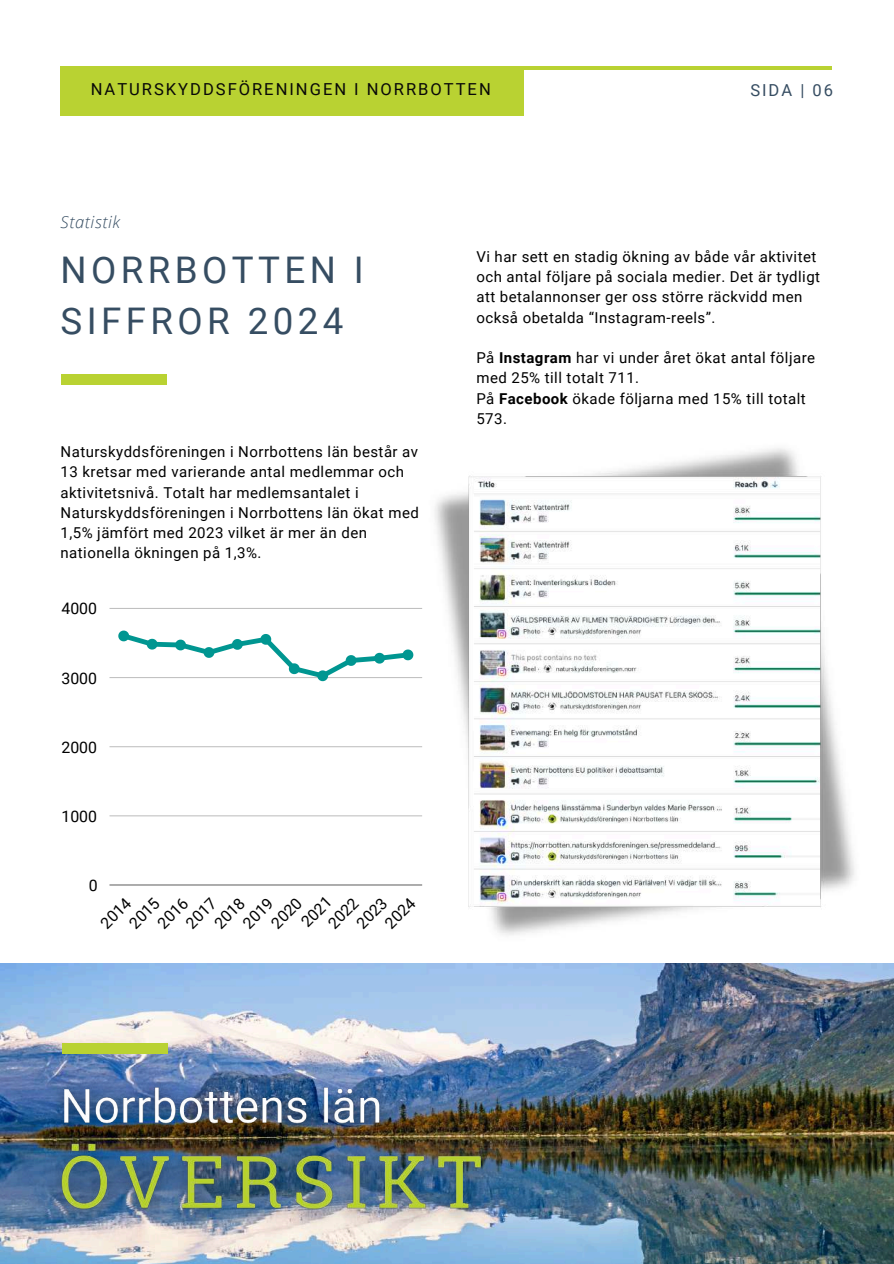
<style>
.page{position:relative;width:894px;height:1264px;background:#fff}
.page>*{position:absolute;margin:0;border:0;box-sizing:border-box;transform-origin:0 0}
.t1{font:36.75px/50.7px "Roboto";letter-spacing:.12em;color:#364d62}
.t2{font:16.5px "Roboto";letter-spacing:.12em;color:#080808}
.t3{font:italic 300 16.5px "Open Sans";letter-spacing:.04em;color:#364d62}
.t4{font:16.5px "Roboto";letter-spacing:.12em;color:#364d62}
.t5{font:15.9px "Roboto";color:#000}
.t6{font:15px/20.2px "Roboto";letter-spacing:.03em;color:#000}
.s1{font-weight:700}
</style>
<div class="page">
<img style="left:0;top:963px;width:893px;height:300px">
<div style="left:62px;top:1043px;width:106px;height:10px;background:#b9d232"></div>
<hr style="left:109px;top:884px;width:313px;height:1px;background:#ababab">
<hr style="left:109px;top:815px;width:313px;height:1px;background:#d3d3d3">
<hr style="left:109px;top:746px;width:313px;height:1px;background:#cbcbcb">
<hr style="left:109px;top:677px;width:313px;height:1px;background:#c2c2c2">
<hr style="left:109px;top:608px;width:313px;height:1px;background:#c0c0c0">
<svg style="left:118px;top:630px;width:295px;height:52px"></svg>
<div style="left:61px;top:374px;width:105px;height:10px;background:#b9d232"></div>
<img style="left:422px;top:448px;width:433px;height:487px">
<img style="left:44px;top:1067px;width:356px;height:46px">
<img style="left:30px;top:1113px;width:484px;height:130px">
<hr style="left:61px;top:66px;width:770px;height:4px;background:#b9d232">
<div style="left:61px;top:66px;width:463px;height:50px;background:#b9d232"></div>
<p class="t2" style="left:91px;top:80px;width:401px">NATURSKYDDSFÖRENINGEN I NORRBOTTEN</p>
<p class="t4" style="left:750px;top:81px;width:84px">SIDA | 06</p>
<p class="t3" style="left:61px;top:210px;width:61px">Statistik</p>
<h1 class="t1" style="left:61px;top:245px;width:304px">NORRBOTTEN I<br>SIFFROR 2024</h1>
<p class="t6" style="left:61px;top:442px;width:359px">Naturskyddsföreningen i Norrbottens län består av 13 kretsar med varierande antal medlemmar och aktivitetsnivå. Totalt har medlemsantalet i Naturskyddsföreningen i Norrbottens län ökat med 1,5% jämfört med 2023 vilket är mer än den nationella ökningen på 1,3%.</p>
<p class="t5" style="left:61px;top:599px;width:37px">4000</p>
<p class="t5" style="left:61px;top:668px;width:37px">3000</p>
<p class="t5" style="left:61px;top:738px;width:37px">2000</p>
<p class="t5" style="left:61px;top:807px;width:37px">1000</p>
<p class="t5" style="left:89px;top:876px;width:10px">0</p>
<p class="t5" style="left:97px;top:919px;width:37px;rotate:-45deg">2014</p>
<p class="t5" style="left:381px;top:919px;width:37px;rotate:-45deg">2024</p>
<p class="t5" style="left:324px;top:919px;width:37px;rotate:-45deg">2022</p>
<p class="t5" style="left:125px;top:919px;width:37px;rotate:-45deg">2015</p>
<p class="t5" style="left:182px;top:919px;width:37px;rotate:-45deg">2017</p>
<p class="t5" style="left:210px;top:919px;width:37px;rotate:-45deg">2018</p>
<p class="t5" style="left:267px;top:919px;width:37px;rotate:-45deg">2020</p>
<p class="t5" style="left:154px;top:919px;width:37px;rotate:-45deg">2016</p>
<p class="t5" style="left:352px;top:919px;width:37px;rotate:-45deg">2023</p>
<p class="t5" style="left:239px;top:919px;width:37px;rotate:-45deg">2019</p>
<p class="t5" style="left:297px;top:917px;width:37px;rotate:-45deg">2021</p>
<p class="t6" style="left:476px;top:246px;width:345px">Vi har sett en stadig ökning av både vår aktivitet och antal följare på sociala medier. Det är tydligt att betalannonser ger oss större räckvidd men också obetalda “Instagram-reels”.</p>
<p class="t6" style="left:476px;top:348px;width:340px">På <span class="s1">Instagram</span> har vi under året ökat antal följare med 25% till totalt 711.<br>På <span class="s1">Facebook</span> ökade följarna med 15% till totalt<br>573.</p>
</div>
